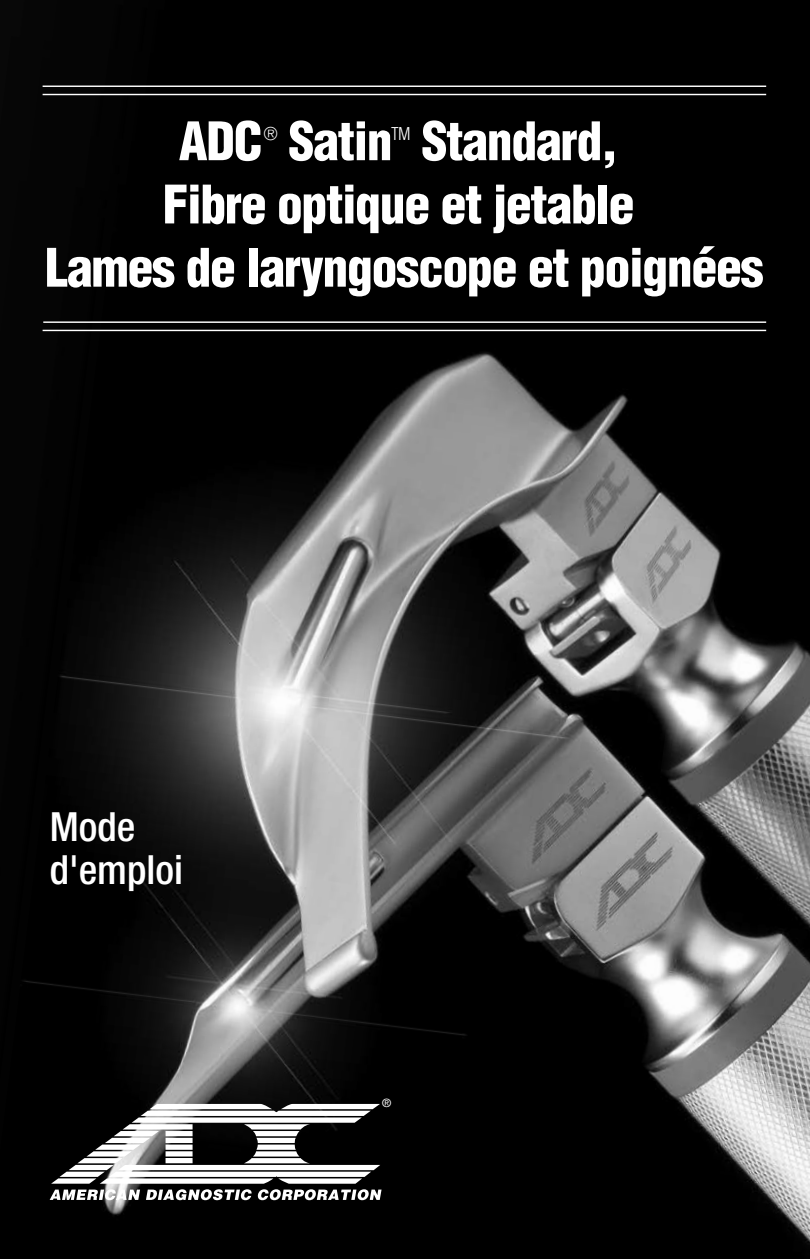
<style>
.page{position:relative;width:810px;height:1260px;background:#fff}
.page>*{position:absolute;margin:0;border:0;box-sizing:border-box;transform-origin:0 0}
.t1{font:900 condensed 51.75px "Helvetica";letter-spacing:-.025em;color:#fff}
.t2{font:500 condensed 40.25px/43px "Helvetica Neue LT Std";color:#fff}
.t3{font:300 condensed 17.25px "Helvetica";color:#fff}
.t4{font:11.5px "Helvetica";color:#fff}
</style>
<div class="page">
<img style="left:0;top:0;width:810px;height:1259px">
<hr style="left:43px;top:321px;width:723px;height:2px;background:#fff">
<hr style="left:43px;top:330px;width:723px;height:1px;background:#fff">
<hr style="left:43px;top:86px;width:723px;height:1px;background:#fff">
<hr style="left:43px;top:94px;width:723px;height:1px;background:#fff">
<svg style="left:50px;top:1104px;width:332px;height:96px"></svg>
<p class="t1" style="left:179px;top:112px;width:85px">ADC</p>
<p class="t3" style="left:264px;top:124px;width:15px">®</p>
<p class="t1" style="left:289px;top:112px;width:106px">Satin</p>
<p class="t3" style="left:391px;top:124px;width:21px">TM</p>
<p class="t1" style="left:422px;top:112px;width:198px">Standard,</p>
<p class="t1" style="left:163px;top:175px;width:473px">Fibre optique et jetable</p>
<p class="t1" style="left:45px;top:239px;width:720px">Lames de laryngoscope et poignées</p>
<p class="t2" style="left:50px;top:808px;width:135px">Mode d'emploi</p>
<p class="t4" style="left:382px;top:1098px;width:10px">®</p>
</div>
